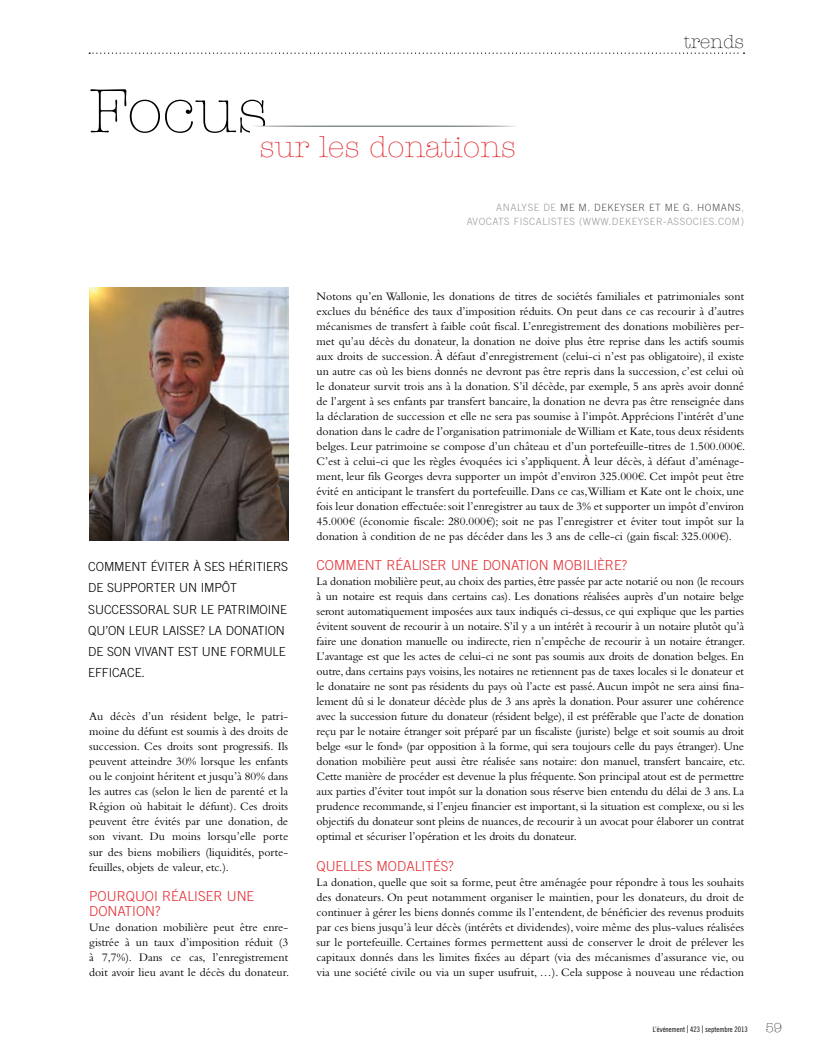
<style>
.page{position:relative;width:815px;height:1053px;background:#fff}
.page>*{position:absolute;margin:0;border:0;box-sizing:border-box;transform-origin:0 0}
.t1{font:300 62.5px "American Typewriter Std";color:#000}
.t2{font:300 30px "American Typewriter Std";color:#e42d33}
.t3{font:300 18.75px "American Typewriter Std";color:#000}
.t4{font:300 13.75px/15px "Trade Gothic LT Std";color:#e42d33}
.t5{font:300 13.12px "American Typewriter Std";color:#000}
.t6{font:300 12.5px/21.2px "Trade Gothic LT Std";letter-spacing:-.01em;color:#000}
.t7{font:11.88px/15px "Bembo Std";color:#000;text-align:justify}
.t8{font:300 10px/13.8px "Trade Gothic LT Std";letter-spacing:.05em;color:#9c9d9f;text-align:right}
.t9{font:7.5px "Trade Gothic LT Std Cn 18";color:#000}
.s1{color:#58585a}
.s2{font-size:10.5px}
</style>
<div class="page">
<svg style="left:89px;top:53px;width:655px;height:1px"></svg>
<hr style="left:250px;top:126px;width:266px;height:1px;background:#4c5659">
<img style="left:90px;top:288px;width:198px;height:252px">
<h1 class="t1" style="left:89px;top:77px;width:181px">Focus</h1>
<h2 class="t2" style="left:259px;top:131px;width:258px">sur les donations</h2>
<h3 class="t3" style="left:684px;top:32px;width:62px">trends</h3>
<p class="t6" style="left:88px;top:556px;width:201px">COMM ENT ÉVITER À SES H ÉRITIERS<br>DE SUPPORTER UN IMPÔT<br>SUCCESSORAL SUR LE PATRIMOINE<br>QU’ON LEUR LAISSE? LA DONATION<br>DE SON VIVANT EST UNE FORM ULE<br>EFFICACE.</p>
<p class="t7" style="left:89px;top:709px;width:201px">Au décès d’un résident belge, le patri&shy;moine du défunt est soumis à des droits de succession. Ces droits sont progressifs. Ils peuvent atteindre 30% lorsque les enfants ou le conjoint héritent et jusqu’à 80% dans les autres cas (selon le lien de parenté et la Région où habitait le défunt). Ces droits peuvent être évités par une donation, de son vivant. Du moins lorsqu’elle porte sur des biens mobiliers (liquidités, porte&shy;feuilles, objets de valeur, etc.).</p>
<p class="t4" style="left:89px;top:887px;width:167px">POURQUOI RÉALISER UNE<br>DONATION?</p>
<p class="t7" style="left:89px;top:919px;width:202px">Une donation mobilière peut être enre&shy;gistrée à un taux d’imposition réduit (3 à 7,7%). Dans ce cas, l’enregistrement doit avoir lieu avant le décès du donateur.</p>
<p class="t8" style="left:467px;top:201px;width:279px">ANALYSE DE <span class="s1">ME M. DEKEYSER ET ME G. HOMANS</span>,<br>AVOCATS FISCALISTES (WWW.DEKEYSER-ASSOCIES.COM )</p>
<p class="t7" style="left:317px;top:289px;width:430px">Notons qu’en Wallonie, les donations de titres de sociétés familiales et patrimoniales sont exclues du bénéfice des taux d’imposition réduits. On peut dans ce cas recourir à d’autres mécanismes de transfert à faible coût fiscal. L’enregistrement des donations mobilières per&shy;met qu’au décès du donateur, la donation ne doive plus être reprise dans les actifs soumis aux droits de succession. À défaut d’enregistrement (celui-ci n’est pas obligatoire), il existe un autre cas où les biens donnés ne devront pas être repris dans la succession, c’est celui où le donateur survit trois ans à la donation. S’il décède, par exemple, 5 ans après avoir donné de l’argent à ses enfants par transfert bancaire, la donation ne devra pas être renseignée dans la déclaration de succession et elle ne sera pas soumise à l’impôt. Apprécions l’intérêt d’une donation dans le cadre de l’organisation patrimoniale de William et Kate, tous deux résidents belges. Leur patrimoine se compose d’un château et d’un portefeuille-titres de 1.500.000€.<br>C’est à celui-ci que les règles évoquées ici s’appliquent. À leur décès, à défaut d’aménage&shy;ment, leur fils Georges devra supporter un impôt d’environ 325.000€. Cet impôt peut être évité en anticipant le transfert du portefeuille. Dans ce cas,William et Kate ont le choix, une fois leur donation effectuée: soit l’enregistrer au taux de 3% et supporter un impôt d’environ 45.000€ (économie fiscale: 280.000€); soit ne pas l’enregistrer et éviter tout impôt sur la donation à condition de ne pas décéder dans les 3 ans de celle-ci (gain fiscal: 325.000€).</p>
<p class="t4" style="left:317px;top:557px;width:312px">COMM ENT RÉALISER UNE DONATION MOBILIÈRE?</p>
<p class="t7" style="left:317px;top:574px;width:430px">La donation mobilière peut, au choix des parties, être passée par acte notarié ou non (le recours à un notaire est requis dans certains cas). Les donations réalisées auprès d’un notaire belge seront automatiquement imposées aux taux indiqués ci-dessus, ce qui explique que les parties évitent souvent de recourir à un notaire. S’il y a un intérêt à recourir à un notaire plutôt qu’à faire une donation manuelle ou indirecte, rien n’empêche de recourir à un notaire étranger.<br>L’avantage est que les actes de celui-ci ne sont pas soumis aux droits de donation belges. En outre, dans certains pays voisins, les notaires ne retiennent pas de taxes locales si le donateur et le donataire ne sont pas résidents du pays où l’acte est passé. Aucun impôt ne sera ainsi fina&shy;lement dû si le donateur décède plus de 3 ans après la donation. Pour assurer une cohérence avec la succession future du donateur (résident belge), il est préférable que l’acte de donation reçu par le notaire étranger soit préparé par un fiscaliste (juriste) belge et soit soumis au droit belge «sur le fond» (par opposition à la forme, qui sera toujours celle du pays étranger). Une donation mobilière peut aussi être réalisée sans notaire: don manuel, transfert bancaire, etc.<br>Cette manière de procéder est devenue la plus fréquente. Son principal atout est de permettre aux parties d’éviter tout impôt sur la donation sous réserve bien entendu du délai de 3 ans. La prudence recommande, si l’enjeu financier est important, si la situation est complexe, ou si les objectifs du donateur sont pleins de nuances, de recourir à un avocat pour élaborer un contrat optimal et sécuriser l’opération et les droits du donateur.</p>
<p class="t4" style="left:317px;top:857px;width:139px">QUELLES MODALITÉS?</p>
<p class="t7" style="left:317px;top:874px;width:429px">La donation, quelle que soit sa forme, peut être aménagée pour répondre à tous les souhaits des donateurs. On peut notamment organiser le maintien, pour les donateurs, du droit de continuer à gérer les biens donnés comme ils l’entendent, de bénéficier des revenus produits par ces biens jusqu’à leur décès (intérêts et dividendes), voire même des plus-values réalisées sur le portefeuille. Certaines formes permettent aussi de conserver le droit de prélever les capitaux donnés dans les limites fixées au départ (via des mécanismes d’assurance vie, ou via une société civile ou via un super usufruit, …). Cela suppose à nouveau une rédaction</p>
<p class="t9" style="left:653px;top:1024px;width:96px">L’événement <span class="s2">|</span> 423 <span class="s2">|</span> septembre 2013</p>
<p class="t5" style="left:765px;top:1019px;width:18px">59</p>
</div>
